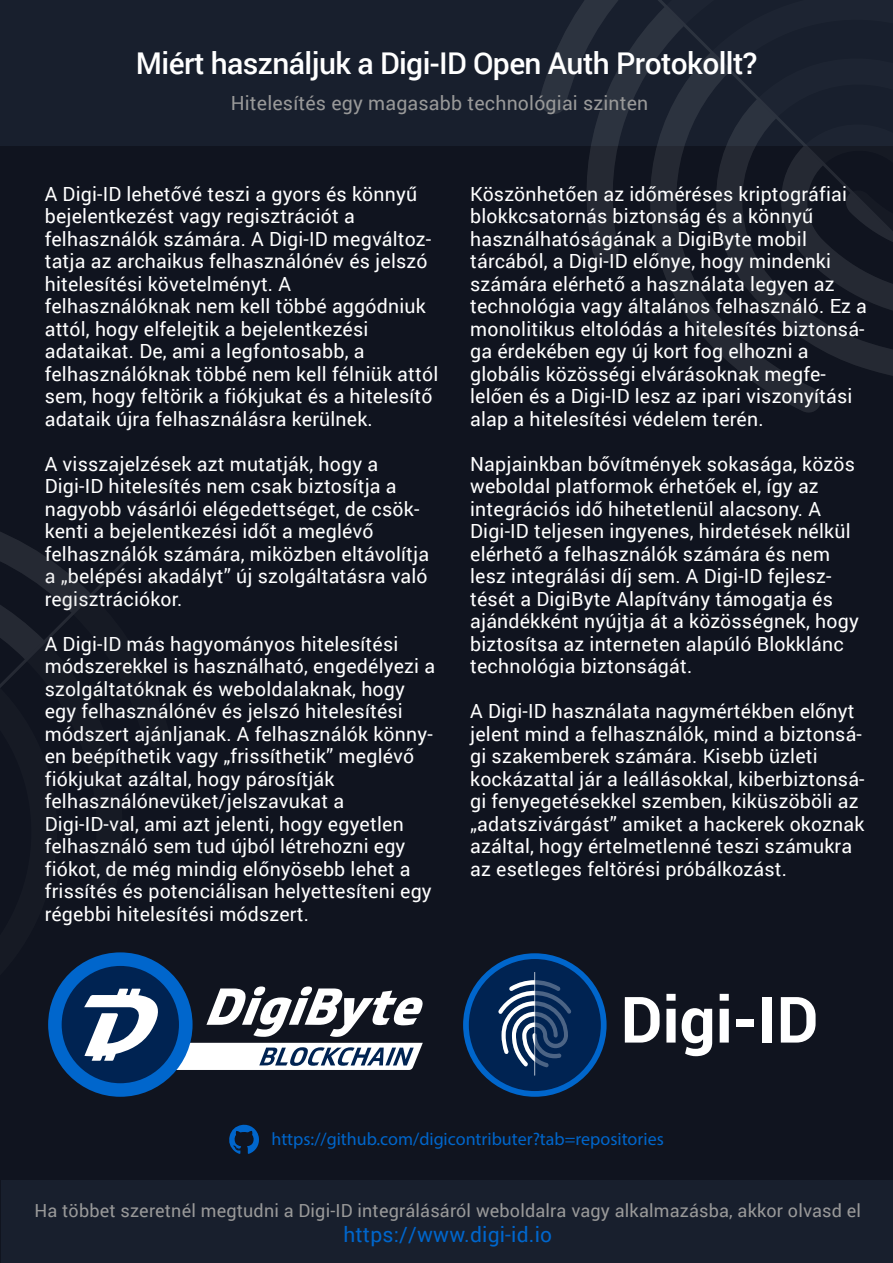
<style>
.page{position:relative;width:893px;height:1263px;background:#10141f}
.page>*{position:absolute;margin:0;border:0;box-sizing:border-box;transform-origin:0 0}
.t1{font:500 30px "Roboto";letter-spacing:-.02em;color:#fff}
.t2{font:21px "Roboto";letter-spacing:.01em;color:#06c}
.t3{font:19.5px/22.5px "Roboto";letter-spacing:.01em;color:#fff}
.t4{font:19.5px "Roboto";letter-spacing:.01em;color:#999}
.t5{font:18px "Roboto";letter-spacing:.01em;color:#999}
.t6{font:18px "Myriad Pro";color:#06c}
</style>
<div class="page">
<div style="left:2px;top:1180px;width:891px;height:83px;background:#181f2d"></div>
<div style="left:0;top:0;width:892px;height:145px;background:#181f2d"></div>
<svg style="left:540px;top:6px;width:41px;height:140px"></svg>
<svg style="left:736px;top:368px;width:85px;height:45px"></svg>
<svg style="left:581px;top:0;width:312px;height:368px"></svg>
<div style="left:48px;top:952px;width:145px;height:145px;background:#06c;border-radius:50%"></div>
<div style="left:62px;top:966px;width:117px;height:117px;background:#002352;border-radius:50%"></div>
<svg style="left:84px;top:986px;width:339px;height:84px"></svg>
<svg style="left:463px;top:953px;width:144px;height:144px;background:#0060c0"></svg>
<div style="left:469px;top:959px;width:132px;height:132px;background:#002352;border-radius:50%"></div>
<svg style="left:625px;top:997px;width:35px;height:45px"></svg>
<svg style="left:666px;top:994px;width:10px;height:48px"></svg>
<svg style="left:682px;top:1008px;width:30px;height:48px"></svg>
<svg style="left:720px;top:994px;width:9px;height:48px"></svg>
<div style="left:736px;top:1019px;width:18px;height:8px;background:#fff"></div>
<div style="left:763px;top:997px;width:9px;height:45px;background:#fff"></div>
<svg style="left:781px;top:997px;width:35px;height:45px"></svg>
<svg style="left:498px;top:972px;width:73px;height:103px"></svg>
<svg style="left:48px;top:953px;width:121px;height:92px"></svg>
<svg style="left:0;top:532px;width:44px;height:24px"></svg>
<svg style="left:0;top:556px;width:130px;height:447px"></svg>
<svg style="left:229px;top:1124px;width:30px;height:30px"></svg>
<h1 class="t1" style="left:136px;top:42px;width:623px">Miért használjuk a Digi-ID Open Auth Protokollt?</h1>
<p class="t4" style="left:231px;top:89px;width:419px">Hitelesítés egy magasabb technológiai szinten</p>
<p class="t3" style="left:45px;top:182px;width:395px">A Digi-ID lehetővé teszi a gyors és könnyű bejelentkezést vagy regisztrációt a felhasználók számára. A Digi-ID megváltoz&shy;tatja az archaikus felhasználónév és jelszó hitelesítési követelményt. A felhasználóknak nem kell többé aggódniuk attól, hogy elfelejtik a bejelentkezési adataikat. De, ami a legfontosabb, a felhasználóknak többé nem kell félniük attól sem, hogy feltörik a fiókjukat és a hitelesítő adataik újra felhasználásra kerülnek.</p>
<p class="t3" style="left:45px;top:452px;width:386px">A visszajelzések azt mutatják, hogy a Digi-ID hitelesítés nem csak biztosítja a nagyobb vásárlói elégedettséget, de csök&shy;kenti a bejelentkezési időt a meglévő felhasználók számára, miközben eltávolítja a „belépési akadályt” új szolgáltatásra való regisztrációkor.</p>
<p class="t3" style="left:45px;top:632px;width:392px">A Digi-ID más hagyományos hitelesítési módszerekkel is használható, engedélyezi a szolgáltatóknak és weboldalaknak, hogy egy felhasználónév és jelszó hitelesítési módszert ajánljanak. A felhasználók könny&shy;en beépíthetik vagy „frissíthetik” meglévő fiókjukat azáltal, hogy párosítják felhasználónevüket/jelszavukat a Digi-ID-val, ami azt jelenti, hogy egyetlen felhasználó sem tud újból létrehozni egy fiókot, de még mindig előnyösebb lehet a frissítés és potenciálisan helyettesíteni egy régebbi hitelesítési módszert.</p>
<p class="t3" style="left:470px;top:182px;width:398px">Köszönhetően az időméréses kriptográfiai blokkcsatornás biztonság és a könnyű használhatóságának a DigiByte mobil tárcából, a Digi-ID előnye, hogy mindenki számára elérhető a használata legyen az technológia vagy általános felhasználó. Ez a monolitikus eltolódás a hitelesítés biztonsá&shy;ga érdekében egy új kort fog elhozni a globális közösségi elvárásoknak megfe&shy;lelően és a Digi-ID lesz az ipari viszonyítási alap a hitelesítési védelem terén.</p>
<p class="t3" style="left:470px;top:452px;width:390px">Napjainkban bővítmények sokasága, közös weboldal platformok érhetőek el, így az integrációs idő hihetetlenül alacsony. A Digi-ID teljesen ingyenes, hirdetések nélkül elérhető a felhasználók számára és nem lesz integrálási díj sem. A Digi-ID fejlesz&shy;tését a DigiByte Alapítvány támogatja és ajándékként nyújtja át a közösségnek, hogy biztosítsa az interneten alapúló Blokklánc technológia biztonságát.</p>
<p class="t3" style="left:470px;top:699px;width:396px">A Digi-ID használata nagymértékben előnyt jelent mind a felhasználók, mind a biztonsá&shy;gi szakemberek számára. Kisebb üzleti kockázattal jár a leállásokkal, kiberbiztonsá&shy;gi fenyegetésekkel szemben, kiküszöböli az „adatszivárgást” amiket a hackerek okoznak azáltal, hogy értelmetlenné teszi számukra az esetleges feltörési próbálkozást.</p>
<p class="t6" style="left:271px;top:1128px;width:394px">https://github.com/digicontributer?tab=repositories</p>
<p class="t5" style="left:34px;top:1198px;width:828px">Ha többet szeretnél megtudni a Digi-ID integrálásáról weboldalra vagy alkalmazásba, akkor olvasd el</p>
<p class="t2" style="left:343px;top:1220px;width:210px">https://www.digi-id.io</p>
</div>
